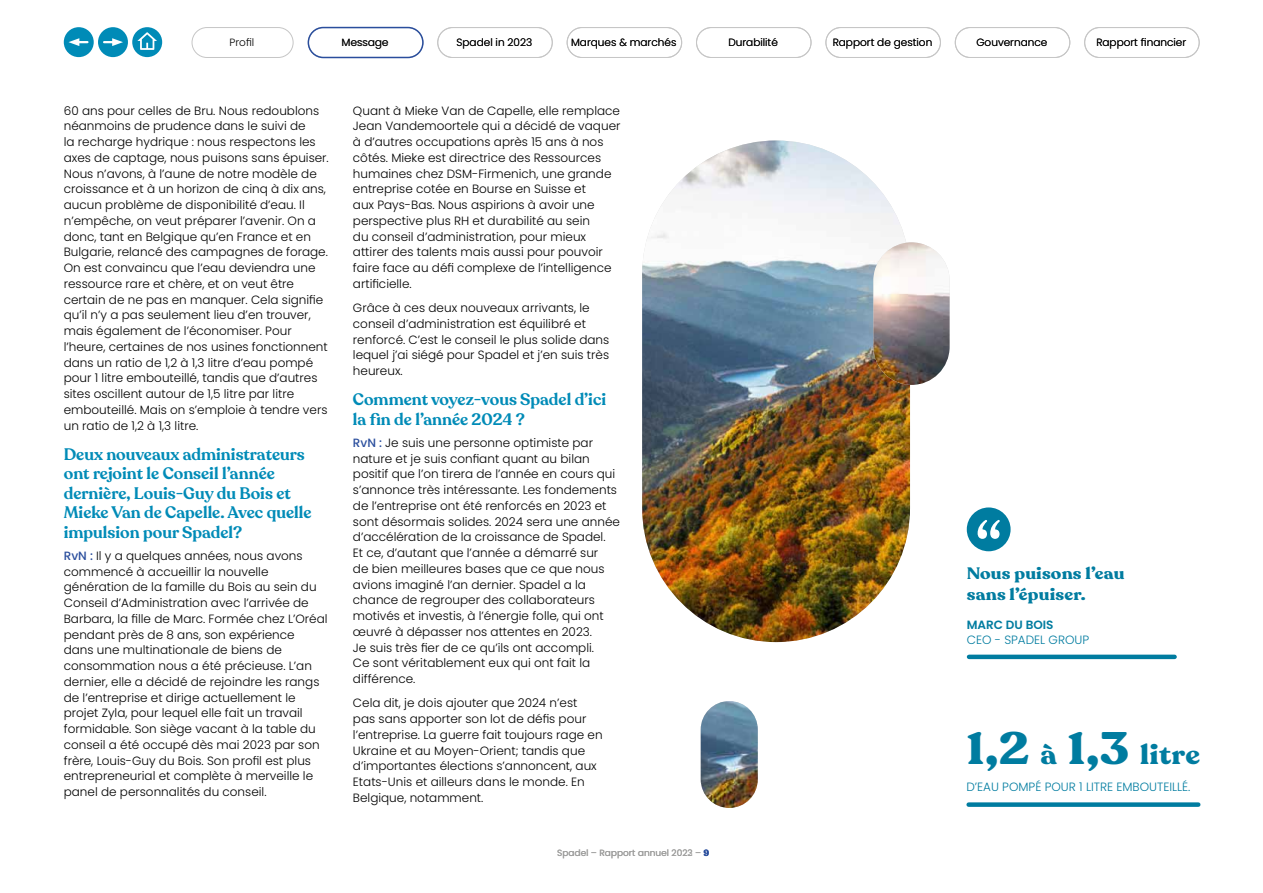
<style>
.page{position:relative;width:1263px;height:893px;background:#fff}
.page>*{position:absolute;margin:0;border:0;box-sizing:border-box;transform-origin:0 0}
.t1{font:700 45px "Recoleta";color:#007ca0;scale:1.1 1}
.t2{font:600 16.5px/19.5px "Recoleta";color:#008bb7}
.t3{font:700 16.35px/21px "Recoleta";letter-spacing:.01em;color:#007ca0;scale:1.1 1}
.t4{font:300 12px/15.8px "Poppins";color:#000}
.t5{font:300 12px "Poppins";color:#007ca0}
.t6{font:600 12px "Poppins";color:#007ca0}
.t7{font:300 10.5px "Poppins";color:#000}
.t8{font:9px "Poppins";color:#9d9d9c}
.s1{font-weight:500;color:#2a4e9d}
.s2{font-family:"Recoleta";font-weight:700;color:#2a4e9d}
.s3{font-size:27.3px}
</style>
<div class="page">
<div style="left:969px;top:802px;width:229px;height:5px;background:#007ca0"></div>
<img style="left:642px;top:140px;width:268px;height:502px;border-radius:134px">
<img style="left:873px;top:242px;width:76px;height:143px;border-radius:38px">
<img style="left:701px;top:701px;width:57px;height:107px;border-radius:29px">
<div style="left:967px;top:507px;width:43px;height:44px;background:#007ca0;border-radius:50%"></div>
<svg style="left:977px;top:520px;width:23px;height:19px"></svg>
<hr style="left:969px;top:655px;width:205px;height:4px;background:#007ca0">
<div style="left:132px;top:27px;width:30px;height:30px;background:#008bb7;border-radius:50%"></div>
<div style="left:98px;top:27px;width:30px;height:30px;background:#008bb7;border-radius:50%"></div>
<div style="left:64px;top:27px;width:30px;height:30px;background:#008bb7;border-radius:50%"></div>
<svg style="left:137px;top:32px;width:20px;height:18px"></svg>
<svg style="left:104px;top:38px;width:19px;height:8px"></svg>
<svg style="left:69px;top:38px;width:18px;height:8px"></svg>
<div style="left:192px;top:27px;width:101px;height:31px;border:1px solid #c6c6c6;border-radius:15px"></div>
<div style="left:567px;top:27px;width:115px;height:31px;border:1px solid #c6c6c6;border-radius:15px"></div>
<div style="left:437px;top:27px;width:116px;height:31px;border:1px solid #c6c6c6;border-radius:15px"></div>
<div style="left:825px;top:27px;width:116px;height:31px;border:1px solid #c6c6c6;border-radius:15px"></div>
<div style="left:1084px;top:27px;width:115px;height:31px;border:1px solid #c6c6c6;border-radius:15px"></div>
<div style="left:308px;top:27px;width:116px;height:31px;border:2px solid #2a4e9d;border-radius:15px"></div>
<div style="left:696px;top:27px;width:115px;height:31px;border:1px solid #c6c6c6;border-radius:15px"></div>
<div style="left:955px;top:27px;width:115px;height:31px;border:1px solid #c6c6c6;border-radius:15px"></div>
<p class="t7" style="left:230px;top:36px;width:26px">Profil</p>
<p class="t7" style="left:342px;top:36px;width:48px">Message</p>
<p class="t7" style="left:457px;top:36px;width:77px">Spadel in 2023</p>
<p class="t7" style="left:571px;top:36px;width:107px">Marques &amp; marchés</p>
<p class="t7" style="left:728px;top:36px;width:51px">Durabilité</p>
<p class="t7" style="left:833px;top:36px;width:101px">Rapport de gestion</p>
<p class="t7" style="left:976px;top:36px;width:73px">Gouvernance</p>
<p class="t7" style="left:1096px;top:36px;width:91px">Rapport financier</p>
<p class="t4" style="left:64px;top:103px;width:267px">60 ans pour celles de Bru. Nous redoublons néanmoins de prudence dans le suivi de<br>la recharge hydrique : nous respectons les axes de captage, nous puisons sans épuiser.<br>Nous n’avons, à l’aune de notre modèle de croissance et à un horizon de cinq à dix ans, aucun problème de disponibilité d’eau. Il n’empêche, on veut préparer l’avenir. On a donc, tant en Belgique qu’en France et en Bulgarie, relancé des campagnes de forage.<br>On est convaincu que l’eau deviendra une ressource rare et chère, et on veut être certain de ne pas en manquer. Cela signifie qu’il n’y a pas seulement lieu d’en trouver, mais également de l’économiser. Pour l’heure, certaines de nos usines fonctionnent dans un ratio de 1,2 à 1,3 litre d’eau pompé pour 1 litre embouteillé, tandis que d’autres sites oscillent autour de 1,5 litre par litre embouteillé. Mais on s’emploie à tendre vers un ratio de 1,2 à 1,3 litre.</p>
<h2 class="t2" style="left:64px;top:445px;width:249px">Deux nouveaux administrateurs ont rejoint le Conseil l’année dernière, Louis-Guy du Bois et<br>Mieke Van de Capelle. Avec quelle impulsion pour Spadel?</h2>
<p class="t4" style="left:64px;top:548px;width:265px"><span class="s1">RvN :</span> Il y a quelques années, nous avons commencé à accueillir la nouvelle génération de la famille du Bois au sein du Conseil d’Administration avec l’arrivée de Barbara, la fille de Marc. Formée chez L’Oréal pendant près de 8 ans, son expérience dans une multinationale de biens de consommation nous a été précieuse. L’an dernier, elle a décidé de rejoindre les rangs de l’entreprise et dirige actuellement le projet Zyla, pour lequel elle fait un travail formidable. Son siège vacant à la table du conseil a été occupé dès mai 2023 par son frère, Louis-Guy du Bois. Son profil est plus entrepreneurial et complète à merveille le panel de personnalités du conseil.</p>
<p class="t4" style="left:353px;top:103px;width:269px">Quant à Mieke Van de Capelle, elle remplace Jean Vandemoortele qui a décidé de vaquer à d’autres occupations après 15 ans à nos côtés. Mieke est directrice des Ressources humaines chez DSM-Firmenich, une grande entreprise cotée en Bourse en Suisse et<br>aux Pays-Bas. Nous aspirions à avoir une perspective plus RH et durabilité au sein<br>du conseil d’administration, pour mieux attirer des talents mais aussi pour pouvoir faire face au défi complexe de l’intelligence artificielle.</p>
<p class="t4" style="left:353px;top:300px;width:258px">Grâce à ces deux nouveaux arrivants, le conseil d’administration est équilibré et renforcé. C’est le conseil le plus solide dans lequel j’ai siégé pour Spadel et j’en suis très heureux.</p>
<h2 class="t2" style="left:353px;top:390px;width:255px">Comment voyez-vous Spadel d’ici la fin de l’année 2024 ?</h2>
<p class="t4" style="left:353px;top:435px;width:268px"><span class="s1">RvN :</span> Je suis une personne optimiste par nature et je suis confiant quant au bilan positif que l’on tirera de l’année en cours qui s’annonce très intéressante. Les fondements de l’entreprise ont été renforcés en 2023 et sont désormais solides. 2024 sera une année d’accélération de la croissance de Spadel.<br>Et ce, d’autant que l’année a démarré sur<br>de bien meilleures bases que ce que nous avions imaginé l’an dernier. Spadel a la chance de regrouper des collaborateurs motivés et investis, à l’énergie folle, qui ont œuvré à dépasser nos attentes en 2023.<br>Je suis très fier de ce qu’ils ont accompli.<br>Ce sont véritablement eux qui ont fait la différence.</p>
<p class="t4" style="left:353px;top:695px;width:251px">Cela dit, je dois ajouter que 2024 n’est pas sans apporter son lot de défis pour l’entreprise. La guerre fait toujours rage en Ukraine et au Moyen-Orient; tandis que d’importantes élections s’annoncent, aux Etats-Unis et ailleurs dans le monde. En Belgique, notamment.</p>
<p class="t8" style="left:557px;top:847px;width:154px">Spadel – Rapport annuel 2023 – <span class="s2">9</span></p>
<p class="t8" style="left:687px;top:847px;width:7px">2</p>
<h3 class="t3" style="left:967px;top:563px;width:145px">Nous puisons l’eau sans l’épuiser.</h3>
<p class="t6" style="left:967px;top:617px;width:88px">MARC DU BOIS</p>
<p class="t5" style="left:967px;top:633px;width:124px">CEO - SPADEL GROUP</p>
<h1 class="t1" style="left:966px;top:720px;width:214px">1,2 <span class="s3">à</span> 1,3 <span class="s3">litre</span></h1>
<p class="t5" style="left:966px;top:779px;width:226px">D’EAU POMPÉ POUR 1 LITRE EMBOUTEILLÉ.</p>
</div>
